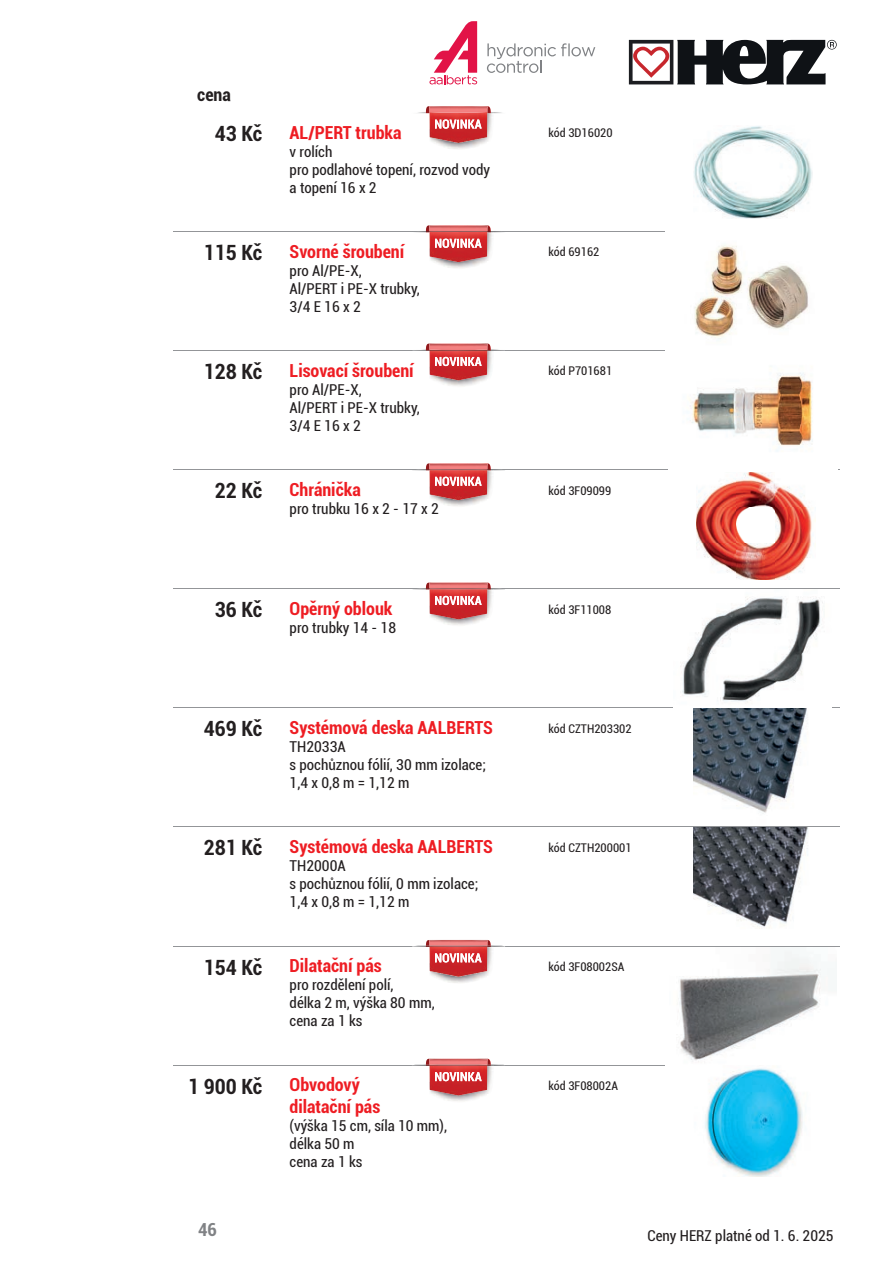
<style>
.page{position:relative;width:893px;height:1263px;background:#fff}
.page>*{position:absolute;margin:0;border:0;box-sizing:border-box;transform-origin:0 0}
.t1{font:700 condensed 21px "Roboto";color:#231f20}
.t2{font:700 condensed 18px/21.6px "Roboto";color:#ee1d23}
.t3{font:700 condensed 18px "Roboto";color:#231f20}
.t4{font:700 condensed 18px "Roboto";color:#808285}
.t5{font:condensed 15px/18px "Roboto";color:#231f20}
.t6{font:condensed 12px "Roboto";color:#231f20}
</style>
<div class="page">
<hr style="left:169px;top:231px;width:115px;height:1px;background:#939598">
<hr style="left:284px;top:231px;width:258px;height:1px;background:#939598">
<hr style="left:542px;top:231px;width:124px;height:1px;background:#939598">
<hr style="left:666px;top:231px;width:173px;height:1px;background:#939598">
<hr style="left:169px;top:350px;width:115px;height:1px;background:#939598">
<hr style="left:284px;top:350px;width:258px;height:1px;background:#939598">
<hr style="left:542px;top:350px;width:124px;height:1px;background:#939598">
<hr style="left:666px;top:350px;width:173px;height:1px;background:#939598">
<hr style="left:169px;top:469px;width:115px;height:1px;background:#939598">
<hr style="left:284px;top:469px;width:258px;height:1px;background:#939598">
<hr style="left:542px;top:469px;width:124px;height:1px;background:#939598">
<hr style="left:666px;top:469px;width:173px;height:1px;background:#939598">
<hr style="left:169px;top:588px;width:115px;height:1px;background:#939598">
<hr style="left:284px;top:588px;width:258px;height:1px;background:#939598">
<hr style="left:542px;top:588px;width:124px;height:1px;background:#939598">
<hr style="left:666px;top:588px;width:173px;height:1px;background:#939598">
<hr style="left:169px;top:707px;width:115px;height:1px;background:#939598">
<hr style="left:284px;top:707px;width:258px;height:1px;background:#939598">
<hr style="left:542px;top:707px;width:124px;height:1px;background:#939598">
<hr style="left:666px;top:707px;width:173px;height:1px;background:#939598">
<hr style="left:169px;top:826px;width:115px;height:1px;background:#939598">
<hr style="left:284px;top:826px;width:258px;height:1px;background:#939598">
<hr style="left:542px;top:826px;width:124px;height:1px;background:#939598">
<hr style="left:666px;top:826px;width:173px;height:1px;background:#939598">
<hr style="left:169px;top:946px;width:115px;height:1px;background:#939598">
<hr style="left:284px;top:946px;width:258px;height:1px;background:#939598">
<hr style="left:542px;top:946px;width:124px;height:1px;background:#939598">
<hr style="left:666px;top:946px;width:173px;height:1px;background:#939598">
<hr style="left:169px;top:1065px;width:115px;height:1px;background:#939598">
<hr style="left:284px;top:1065px;width:258px;height:1px;background:#939598">
<hr style="left:542px;top:1065px;width:124px;height:1px;background:#939598">
<img style="left:693px;top:126px;width:119px;height:93px">
<img style="left:694px;top:245px;width:115px;height:95px">
<img style="left:689px;top:373px;width:124px;height:79px">
<img style="left:697px;top:472px;width:115px;height:107px">
<img style="left:680px;top:597px;width:143px;height:106px">
<img style="left:693px;top:708px;width:114px;height:106px">
<img style="left:693px;top:827px;width:115px;height:102px">
<img style="left:679px;top:950px;width:142px;height:112px">
<img style="left:705px;top:1068px;width:98px;height:108px">
<svg style="left:629px;top:40px;width:208px;height:44px"></svg>
<img style="left:436px;top:113px;width:57px;height:36px">
<svg style="left:418px;top:106px;width:84px;height:7px"></svg>
<img style="left:429px;top:106px;width:59px;height:37px">
<svg style="left:435px;top:119px;width:47px;height:10px"></svg>
<img style="left:436px;top:233px;width:56px;height:35px">
<svg style="left:488px;top:225px;width:15px;height:8px"></svg>
<svg style="left:423px;top:225px;width:6px;height:7px"></svg>
<img style="left:429px;top:225px;width:59px;height:37px">
<img style="left:429px;top:231px;width:58px;height:1px">
<svg style="left:435px;top:239px;width:47px;height:9px"></svg>
<img style="left:436px;top:366px;width:56px;height:20px">
<img style="left:427px;top:343px;width:62px;height:1px">
<img style="left:429px;top:366px;width:58px;height:14px">
<svg style="left:413px;top:344px;width:92px;height:22px"></svg>
<img style="left:436px;top:471px;width:55px;height:35px">
<svg style="left:418px;top:463px;width:11px;height:7px"></svg>
<img style="left:429px;top:463px;width:59px;height:37px">
<svg style="left:472px;top:463px;width:33px;height:8px"></svg>
<img style="left:430px;top:469px;width:55px;height:1px">
<svg style="left:435px;top:477px;width:47px;height:9px"></svg>
<img style="left:436px;top:590px;width:56px;height:35px">
<svg style="left:472px;top:582px;width:33px;height:8px"></svg>
<svg style="left:418px;top:582px;width:24px;height:7px"></svg>
<img style="left:429px;top:583px;width:59px;height:36px">
<img style="left:429px;top:588px;width:58px;height:1px">
<svg style="left:435px;top:596px;width:47px;height:9px"></svg>
<img style="left:436px;top:947px;width:56px;height:36px">
<svg style="left:488px;top:940px;width:17px;height:7px"></svg>
<svg style="left:412px;top:940px;width:17px;height:7px"></svg>
<img style="left:429px;top:940px;width:59px;height:37px">
<img style="left:429px;top:946px;width:58px;height:1px">
<svg style="left:435px;top:953px;width:47px;height:9px"></svg>
<img style="left:436px;top:1066px;width:56px;height:35px">
<svg style="left:488px;top:1059px;width:17px;height:7px"></svg>
<svg style="left:412px;top:1059px;width:17px;height:7px"></svg>
<img style="left:429px;top:1066px;width:58px;height:29px">
<img style="left:429px;top:1059px;width:59px;height:7px">
<img style="left:430px;top:1065px;width:55px;height:1px">
<svg style="left:435px;top:1072px;width:47px;height:9px"></svg>
<svg style="left:429px;top:21px;width:48px;height:63px"></svg>
<svg style="left:487px;top:43px;width:108px;height:30px"></svg>
<p class="t3" style="left:197px;top:82px;width:35px">cena</p>
<h1 class="t1" style="left:215px;top:119px;width:49px">43 Kč</h1>
<p class="t2" style="left:290px;top:121px;width:113px">AL/PERT trubka</p>
<p class="t5" style="left:290px;top:142px;width:202px">v rolích<br>pro podlahové topení, rozvod vody a topení 16 x 2</p>
<h1 class="t1" style="left:204px;top:238px;width:60px">115 Kč</h1>
<p class="t2" style="left:290px;top:240px;width:116px">Svorné šroubení</p>
<p class="t5" style="left:290px;top:261px;width:132px">pro Al/PE-X,<br>Al/PERT i PE-X trubky,<br>3/4 E 16 x 2</p>
<h1 class="t1" style="left:204px;top:357px;width:60px">128 Kč</h1>
<p class="t2" style="left:290px;top:359px;width:126px">Lisovací šroubení</p>
<p class="t5" style="left:290px;top:380px;width:132px">pro Al/PE-X,<br>Al/PERT i PE-X trubky,<br>3/4 E 16 x 2</p>
<h1 class="t1" style="left:215px;top:476px;width:49px">22 Kč</h1>
<p class="t2" style="left:290px;top:478px;width:73px">Chránička</p>
<p class="t5" style="left:290px;top:499px;width:151px">pro trubku 16 x 2 - 17 x 2</p>
<h1 class="t1" style="left:215px;top:595px;width:49px">36 Kč</h1>
<p class="t2" style="left:290px;top:597px;width:104px">Opěrný oblouk</p>
<p class="t5" style="left:290px;top:618px;width:108px">pro trubky 14 - 18</p>
<h1 class="t1" style="left:204px;top:714px;width:60px">469 Kč</h1>
<p class="t2" style="left:290px;top:716px;width:205px">Systémová deska AALBERTS</p>
<p class="t5" style="left:290px;top:737px;width:198px">TH2033A<br>s pochůznou fólií, 30 mm izolace;<br>1,4 x 0,8 m = 1,12 m</p>
<h1 class="t1" style="left:204px;top:833px;width:60px">281 Kč</h1>
<p class="t2" style="left:290px;top:835px;width:205px">Systémová deska AALBERTS</p>
<p class="t5" style="left:290px;top:856px;width:190px">TH2000A<br>s pochůznou fólií, 0 mm izolace;<br>1,4 x 0,8 m = 1,12 m</p>
<h1 class="t1" style="left:204px;top:952px;width:60px">154 Kč</h1>
<p class="t2" style="left:290px;top:954px;width:94px">Dilatační pás</p>
<p class="t5" style="left:290px;top:975px;width:147px">pro rozdělení polí,<br>délka 2 m, výška 80 mm, cena za 1 ks</p>
<h1 class="t1" style="left:188px;top:1071px;width:76px">1 900 Kč</h1>
<p class="t2" style="left:290px;top:1073px;width:92px">Obvodový dilatační pás</p>
<p class="t5" style="left:290px;top:1116px;width:159px">(výška 15 cm, síla 10 mm), délka 50 m<br>cena za 1 ks</p>
<p class="t4" style="left:198px;top:1217px;width:20px">46</p>
<p class="t6" style="left:548px;top:125px;width:66px">kód 3D16020</p>
<p class="t6" style="left:548px;top:244px;width:52px">kód 69162</p>
<p class="t6" style="left:548px;top:363px;width:65px">kód P701681</p>
<p class="t6" style="left:548px;top:482px;width:64px">kód 3F09099</p>
<p class="t6" style="left:548px;top:601px;width:64px">kód 3F11008</p>
<p class="t6" style="left:548px;top:720px;width:85px">kód CZTH203302</p>
<p class="t6" style="left:548px;top:839px;width:85px">kód CZTH200001</p>
<p class="t6" style="left:548px;top:958px;width:77px">kód 3F08002SA</p>
<p class="t6" style="left:548px;top:1077px;width:71px">kód 3F08002A</p>
<p class="t5" style="left:647px;top:1226px;width:188px">Ceny HERZ platné od 1. 6. 2025</p>
</div>
